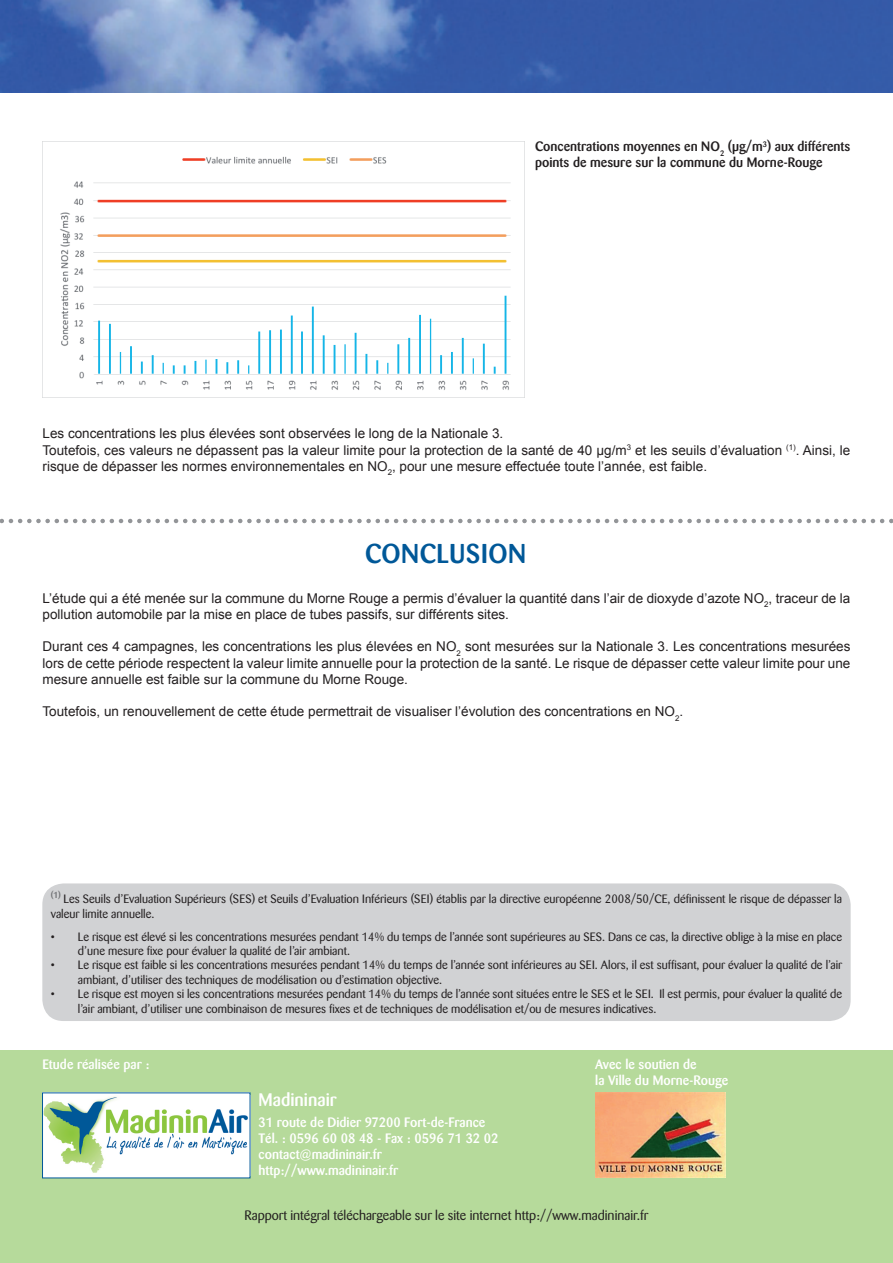
<style>
.page{position:relative;width:893px;height:1263px;background:#fff}
.page>*{position:absolute;margin:0;border:0;box-sizing:border-box;transform-origin:0 0}
.t1{font:500 27px "Barmeno";letter-spacing:.02em;color:#005898}
.t2{font:500 18px "Barmeno";color:#fff}
.t3{font:13.5px/16.2px "Arial";color:#231f20}
.t4{font:500 13.5px/16.2px "Barmeno";color:#fff}
.t5{font:500 13.5px/16.2px "Barmeno";color:#231f20}
.t6{font:13.5px "Barmeno";color:#231f20}
.t7{font:12px/14.4px "Barmeno";color:#231f20}
</style>
<div class="page">
<img style="left:0;top:0;width:893px;height:92px">
<div style="left:0;top:1050px;width:893px;height:213px;background:#b6da9b"></div>
<div style="left:43px;top:1093px;width:207px;height:85px;background:#fff"></div>
<img style="left:44px;top:1096px;width:204px;height:77px">
<svg style="left:0;top:519px;width:893px;height:4px"></svg>
<img style="left:43px;top:141px;width:482px;height:256px">
<div style="left:42px;top:883px;width:809px;height:138px;background:#d1d2d4;border-radius:21px"></div>
<img style="left:595px;top:1093px;width:130px;height:85px">
<p class="t5" style="left:535px;top:138px;width:317px">Concentrations moyennes en NO<sub>2</sub> (µg/m<sup>3</sup>) aux différents points de mesure sur la commune du Morne-Rouge</p>
<p class="t3" style="left:43px;top:426px;width:809px">Les concentrations les plus élevées sont observées le long de la Nationale 3.<br>Toutefois, ces valeurs ne dépassent pas la valeur limite pour la protection de la santé de 40 µg/m<sup>3</sup> et les seuils d’évaluation <sup>(1)</sup>. Ainsi, le risque de dépasser les normes environnementales en NO<sub>2</sub>, pour une mesure effectuée toute l’année, est faible.</p>
<h1 class="t1" style="left:365px;top:537px;width:162px">conclusion</h1>
<p class="t3" style="left:43px;top:590px;width:809px">L’étude qui a été menée sur la commune du Morne Rouge a permis d’évaluer la quantité dans l’air de dioxyde d’azote NO<sub>2</sub>, traceur de la pollution automobile par la mise en place de tubes passifs, sur différents sites.</p>
<p class="t3" style="left:43px;top:639px;width:809px;text-align:justify">Durant ces 4 campagnes, les concentrations les plus élevées en NO<sub>2</sub> sont mesurées sur la Nationale 3. Les concentrations mesurées lors de cette période respectent la valeur limite annuelle pour la protection de la santé. Le risque de dépasser cette valeur limite pour une mesure annuelle est faible sur la commune du Morne Rouge.</p>
<p class="t3" style="left:43px;top:703px;width:642px">Toutefois, un renouvellement de cette étude permettrait de visualiser l’évolution des concentrations en NO<sub>2</sub>.</p>
<p class="t7" style="left:51px;top:892px;width:793px"><sup>(1)</sup> Les Seuils d’Evaluation Supérieurs (SES) et Seuils d’Evaluation Inférieurs (SEI) établis par la directive européenne 2008/50/CE, définissent le risque de dépasser la valeur limite annuelle.</p>
<p class="t7" style="left:78px;top:929px;width:766px;text-indent:-27px">• Le risque est élevé si les concentrations mesurées pendant 14% du temps de l’année sont supérieures au SES. Dans ce cas, la directive oblige à la mise en place d’une mesure fixe pour évaluer la qualité de l’air ambiant.</p>
<p class="t7" style="left:78px;top:958px;width:766px;text-indent:-27px">• Le risque est faible si les concentrations mesurées pendant 14% du temps de l’année sont inférieures au SEI. Alors, il est suffisant, pour évaluer la qualité de l’air ambiant, d’utiliser des techniques de modélisation ou d’estimation objective.</p>
<p class="t7" style="left:78px;top:987px;width:766px;text-indent:-27px">• Le risque est moyen si les concentrations mesurées pendant 14% du temps de l’année sont situées entre le SES et le SEI. Il est permis, pour évaluer la qualité de l’air ambiant, d’utiliser une combinaison de mesures fixes et de techniques de modélisation et/ou de mesures indicatives.</p>
<p class="t4" style="left:43px;top:1056px;width:108px">Etude réalisée par :</p>
<h2 class="t2" style="left:259px;top:1089px;width:79px">Madininair</h2>
<p class="t4" style="left:259px;top:1114px;width:242px">31 route de Didier 97200 Fort-de-France<br>Tél. : 0596 60 08 48 - Fax : 0596 71 32 02 contact@madininair.fr http://www.madininair.fr</p>
<p class="t4" style="left:595px;top:1056px;width:135px">Avec le soutien de<br>la Ville du Morne-Rouge</p>
<p class="t6" style="left:245px;top:1208px;width:405px">Rapport intégral téléchargeable sur le site internet http://www.madininair.fr</p>
</div>
